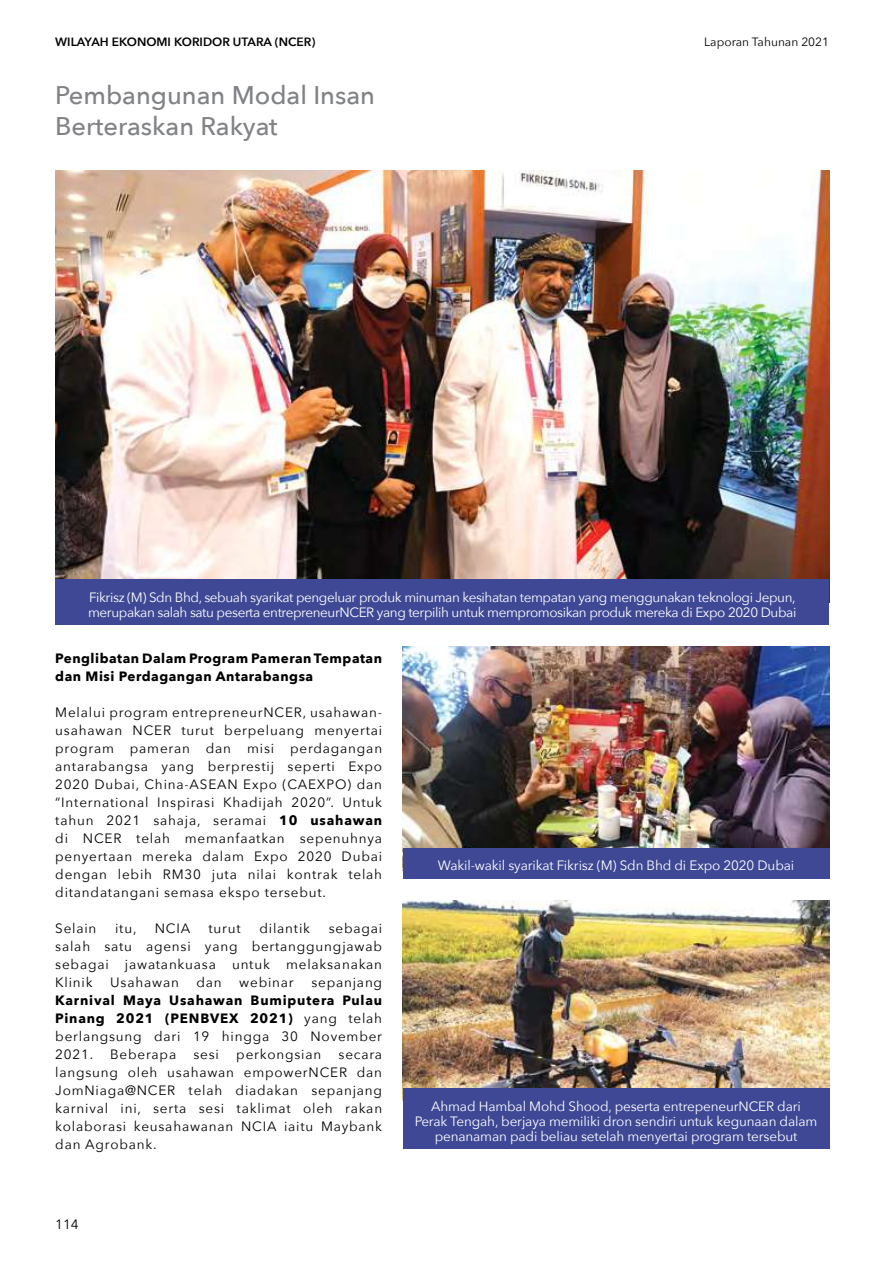
<style>
.page{position:relative;width:893px;height:1263px;background:#fff}
.page>*{position:absolute;margin:0;border:0;box-sizing:border-box;transform-origin:0 0}
.t1{font:500 25.5px/31.5px "Avenir Next";color:#808285}
.t2{font:13.5px/18px "Avenir Next";letter-spacing:.06em;color:#000;text-align:justify}
.t3{font:13.5px/15px "Avenir Next";letter-spacing:-.01em;color:#fff;text-align:center}
.t4{font:13.5px/15px "Avenir Next";letter-spacing:-.03em;color:#fff}
.t5{font:700 13.5px/18px "Avenir Next";letter-spacing:.04em;color:#000}
.t6{font:600 12px "Avenir Next";color:#000}
.t7{font:12px "Avenir Next";color:#000}
.s1{font-weight:700}
.s2{font-weight:400}
</style>
<div class="page">
<img style="left:55px;top:170px;width:774px;height:410px">
<img style="left:403px;top:646px;width:426px;height:202px">
<img style="left:403px;top:900px;width:426px;height:189px">
<div style="left:55px;top:580px;width:774px;height:45px;background:#3e4895"></div>
<div style="left:403px;top:848px;width:426px;height:31px;background:#3e4895"></div>
<div style="left:403px;top:1089px;width:426px;height:60px;background:#3e4895"></div>
<p class="t6" style="left:55px;top:32px;width:262px">WILAYAH EKONOMI KORIDOR UTARA (NCER)</p>
<p class="t7" style="left:704px;top:32px;width:127px">Laporan Tahunan 2021</p>
<h1 class="t1" style="left:55px;top:78px;width:321px">Pembangunan Modal Insan<br>Berteraskan Rakyat</h1>
<p class="t4" style="left:88px;top:589px;width:710px">Fikrisz (M) Sdn Bhd, sebuah syarikat pengeluar produk minuman kesihatan tempatan yang menggunakan teknologi Jepun, merupakan salah satu peserta entrepreneurNCER yang terpilih untuk mempromosikan produk mereka di Expo 2020 Dubai</p>
<p class="t5" style="left:55px;top:649px;width:328px">Penglibatan Dalam Program Pameran Tempatan dan Misi Perdagangan Antarabangsa</p>
<p class="t2" style="left:55px;top:703px;width:328px">Melalui program entrepreneurNCER, usahawan&shy;usahawan NCER turut berpeluang menyertai program pameran dan misi perdagangan antarabangsa yang berprestij seperti Expo 2020 Dubai, China-ASEAN Expo (CAEXPO) dan “International Inspirasi Khadijah 2020”. Untuk tahun 2021 sahaja, seramai <span class="s1">10 usahawan </span>di NCER telah memanfaatkan sepenuhnya penyertaan mereka dalam Expo 2020 Dubai dengan lebih RM30 juta nilai kontrak telah ditandatangani semasa ekspo tersebut.</p>
<p class="t2" style="left:55px;top:919px;width:43px">Selain</p>
<p class="t2" style="left:115px;top:919px;width:23px">itu,</p>
<p class="t2" style="left:155px;top:919px;width:37px">NCIA</p>
<p class="t2" style="left:208px;top:919px;width:34px">turut</p>
<p class="t2" style="left:259px;top:919px;width:52px">dilantik</p>
<p class="t2" style="left:55px;top:919px;width:328px;text-indent:273px">sebagai salah satu agensi yang bertanggungjawab sebagai jawatankuasa untuk melaksanakan Klinik</p>
<p class="t2" style="left:110px;top:973px;width:70px">Usahawan</p>
<p class="t2" style="left:196px;top:973px;width:27px">dan</p>
<p class="t2" style="left:239px;top:973px;width:56px">webinar</p>
<p class="t2" style="left:311px;top:973px;width:72px">sepanjang</p>
<p class="t5" style="left:55px;top:991px;width:328px;text-align:justify">Karnival Maya Usahawan Bumiputera Pulau Pinang 2021 (PENBVEX 2021) <span class="s2">yang telah berlangsung dari 19 hingga 30 November 2021. Beberapa</span></p>
<p class="t2" style="left:193px;top:1045px;width:27px">sesi</p>
<p class="t2" style="left:236px;top:1045px;width:86px">perkongsian</p>
<p class="t2" style="left:55px;top:1045px;width:328px;text-indent:283px">secara langsung oleh usahawan empowerNCER dan JomNiaga@NCER telah diadakan sepanjang karnival ini, serta sesi taklimat oleh rakan kolaborasi keusahawanan NCIA iaitu Maybank dan Agrobank.</p>
<p class="t2" style="left:55px;top:1215px;width:25px">114</p>
<p class="t3" style="left:438px;top:858px;width:358px">Wakil-wakil syarikat Fikrisz (M) Sdn Bhd di Expo 2020 Dubai</p>
<p class="t3" style="left:415px;top:1098px;width:404px">Ahmad Hambal Mohd Shood, peserta entrepeneurNCER dari<br>Perak Tengah, berjaya memiliki dron sendiri untuk kegunaan dalam penanaman padi beliau setelah menyertai program tersebut</p>
</div>
